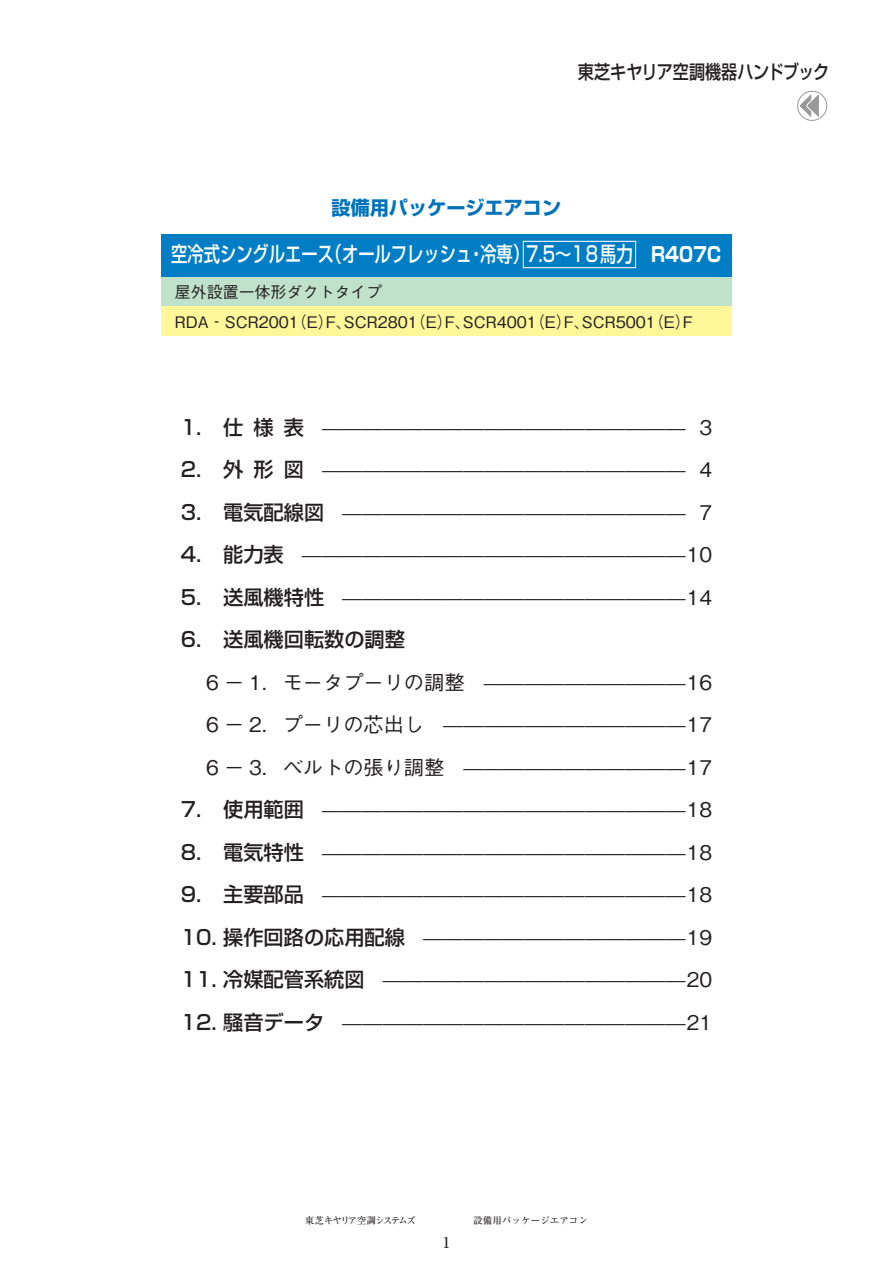
<style>
.page{position:relative;width:893px;height:1263px;background:#fff}
.page>*{position:absolute;margin:0;border:0;box-sizing:border-box;transform-origin:0 0}
.t1{font:500 21.3px "Shin Go Pro";color:#fff;scale:.77 1}
.t2{font:500 20.25px/42.5px "Gothic BBB Pro";color:#231f20;text-align:justify}
.t3{font:500 20.25px "Shin Go Pro";color:#231f20}
.t4{font:700 19.2px "Shin Go Pro";color:#0072bc}
.t5{font:500 18.9px "Shin Go Pro";color:#231f20;scale:.85 1}
.t6{font:500 15.9px/29.7px "Gothic BBB Pro";color:#231f20}
.t7{font:500 9.6px "Ryumin Pro";color:#231f20}
.s1{font-weight:700;font-size:20.25px}
.s2{font-family:"Shin Go Pro"}
</style>
<div class="page">
<div style="left:797px;top:91px;width:30px;height:30px;border:1px solid #999;border-radius:50%"></div>
<svg style="left:798px;top:93px;width:22px;height:25px"></svg>
<div style="left:161px;top:234px;width:570px;height:43px;background:#007ec5"></div>
<div style="left:161px;top:277px;width:570px;height:30px;background:#c0e2ca"></div>
<div style="left:161px;top:307px;width:570px;height:29px;background:#fff79a"></div>
<div style="left:523px;top:241px;width:113px;height:27px;border:1px solid #fff"></div>
<p class="t5" style="left:578px;top:56px;width:297px">東芝キヤリア空調機器ハンドブック</p>
<p class="t4" style="left:332px;top:193px;width:231px">設備用パッケージエアコン</p>
<p class="t1" style="left:171px;top:237px;width:716px">空冷式シングルエース（オールフレッシュ・冷専）7.5〜1８馬力 <span class="s1">R407C</span></p>
<p class="t6" style="left:175px;top:275px;width:519px">屋外設置一体形ダクトタイプ<br>RDA‐SCR2001（E）F、SCR2801（E）F、SCR4001（E）F、SCR5001（E）F</p>
<p class="t2" style="left:181px;top:403px;width:533px"><span class="s2">1. 仕様表</span> —————————————————— 3</p>
<p class="t2" style="left:181px;top:446px;width:533px"><span class="s2">2. 外形図</span> —————————————————— 4</p>
<p class="t2" style="left:181px;top:488px;width:533px"><span class="s2">3. 電気配線図</span> ————————————————— 7</p>
<p class="t2" style="left:181px;top:531px;width:533px"><span class="s2">4. 能力表</span> ———————————————————10</p>
<p class="t2" style="left:181px;top:573px;width:533px"><span class="s2">5. 送風機特性</span> —————————————————14</p>
<p class="t3" style="left:181px;top:623px;width:226px">6. 送風機回転数の調整</p>
<p class="t2" style="left:206px;top:658px;width:507px">6 － 1. モータプーリの調整 ——————————16<br>6 － 2. プーリの芯出し ————————————17<br>6 － 3. ベルトの張り調整 ———————————17</p>
<p class="t2" style="left:181px;top:786px;width:533px"><span class="s2">7. 使用範囲</span> ——————————————————18</p>
<p class="t2" style="left:181px;top:828px;width:533px"><span class="s2">8. 電気特性</span> ——————————————————18</p>
<p class="t2" style="left:181px;top:871px;width:533px"><span class="s2">9. 主要部品</span> ——————————————————18</p>
<p class="t2" style="left:181px;top:913px;width:533px"><span class="s2">10. 操作回路の応用配線</span> —————————————19</p>
<p class="t2" style="left:181px;top:956px;width:533px"><span class="s2">11. 冷媒配管系統図</span> ———————————————20</p>
<p class="t2" style="left:181px;top:998px;width:533px"><span class="s2">12. 騒音データ</span> —————————————————21</p>
<p class="t7" style="left:305px;top:1212px;width:285px">東芝キヤリア空調システムズ　　　　　　設備用パッケージエアコン</p>
</div>
